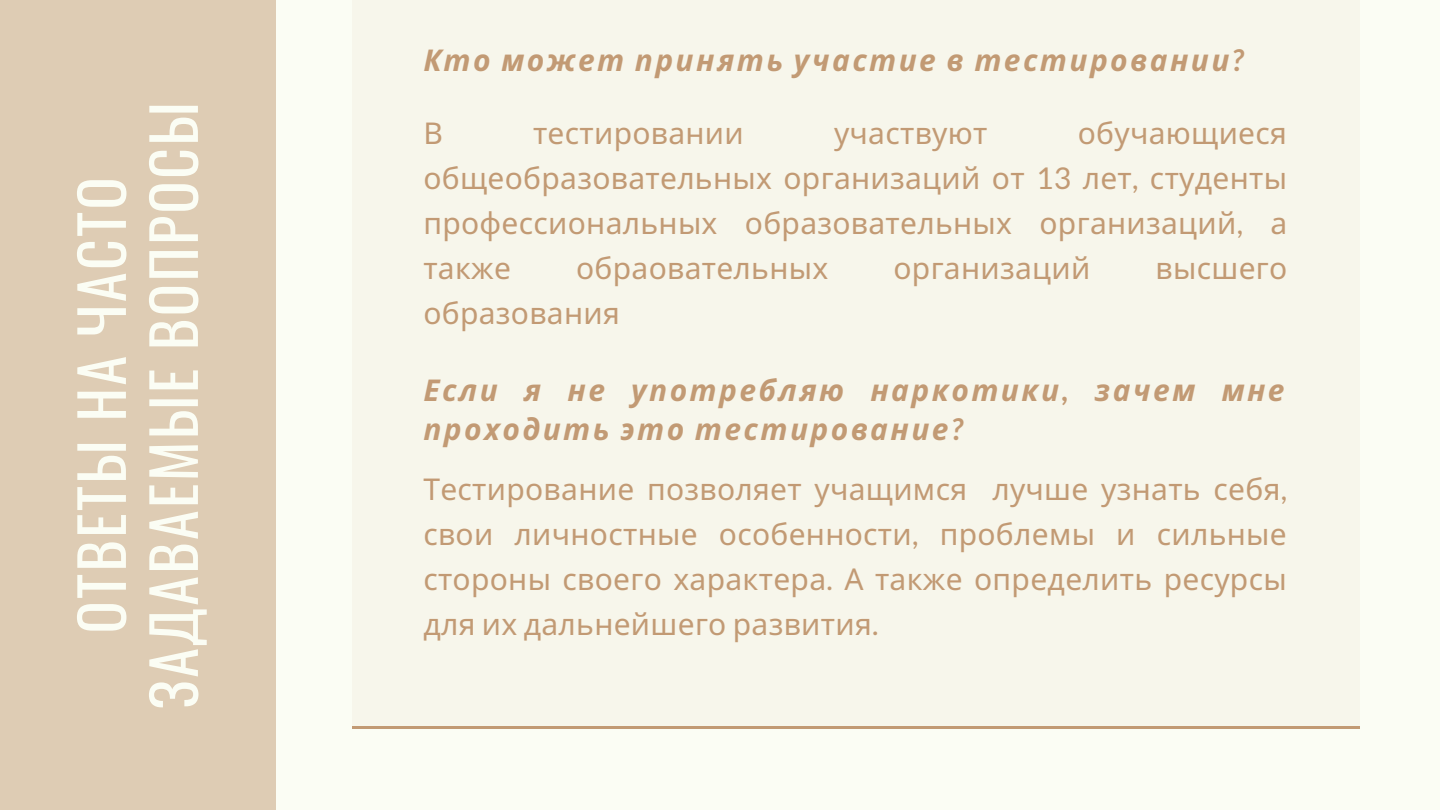
<style>
.page{position:relative;width:1440px;height:810px;background:#fbfdf4}
.page>*{position:absolute;margin:0;border:0;box-sizing:border-box;transform-origin:0 0}
.t1{font:60px/72px "Oswald";letter-spacing:.04em;color:#fbfdf4;text-align:center}
.t2{font:30px/45px "Noto Sans";letter-spacing:.01em;color:#c29a74;text-align:justify}
.t3{font:italic 700 30px/39px "Noto Sans";letter-spacing:.08em;color:#c29a74}
.s1{font-family:"Lato"}
</style>
<div class="page">
<div style="left:0;top:0;width:276px;height:810px;background:#deccb4"></div>
<div style="left:352px;top:0;width:1007px;height:729px;background:#f7f6eb"></div>
<hr style="left:352px;top:726px;width:1007px;height:3px;background:#c29a74">
<h1 class="t1" style="left:63px;top:709px;width:608px;rotate:-90deg">ОТВЕТЫ НА ЧАСТО<br>ЗАДАВАЕМЫЕ ВОПРОСЫ</h1>
<p class="t3" style="left:423px;top:40px;width:822px">Кто может принять участие в тестировании<span class="s1">?</span></p>
<p class="t2" style="left:423px;top:110px;width:865px;text-indent:654px">обучающиеся общеобразовательных организаций от <span class="s1">13</span> лет<span class="s1">,</span> студенты профессиональных образовательных организаций<span class="s1">,</span> а также</p>
<p class="t2" style="left:423px;top:110px;width:21px">В</p>
<p class="t2" style="left:533px;top:110px;width:212px">тестировании</p>
<p class="t2" style="left:834px;top:110px;width:155px">участвуют</p>
<p class="t2" style="left:576px;top:245px;width:254px">обраовательных</p>
<p class="t2" style="left:893px;top:245px;width:198px">организаций</p>
<p class="t2" style="left:1156px;top:245px;width:133px">высшего</p>
<p class="t2" style="left:423px;top:290px;width:198px">образования</p>
<p class="t3" style="left:423px;top:370px;width:863px">Если я не употребляю наркотики<span class="s1">,</span> зачем мне проходить это тестирование<span class="s1">?</span></p>
<p class="t2" style="left:423px;top:466px;width:865px">Тестирование позволяет учащимся лучше узнать себя<span class="s1">, </span>свои личностные особенности<span class="s1">,</span> проблемы и сильные стороны своего характера<span class="s1">.</span> А также определить ресурсы для их дальнейшего развития<span class="s1">.</span></p>
</div>
